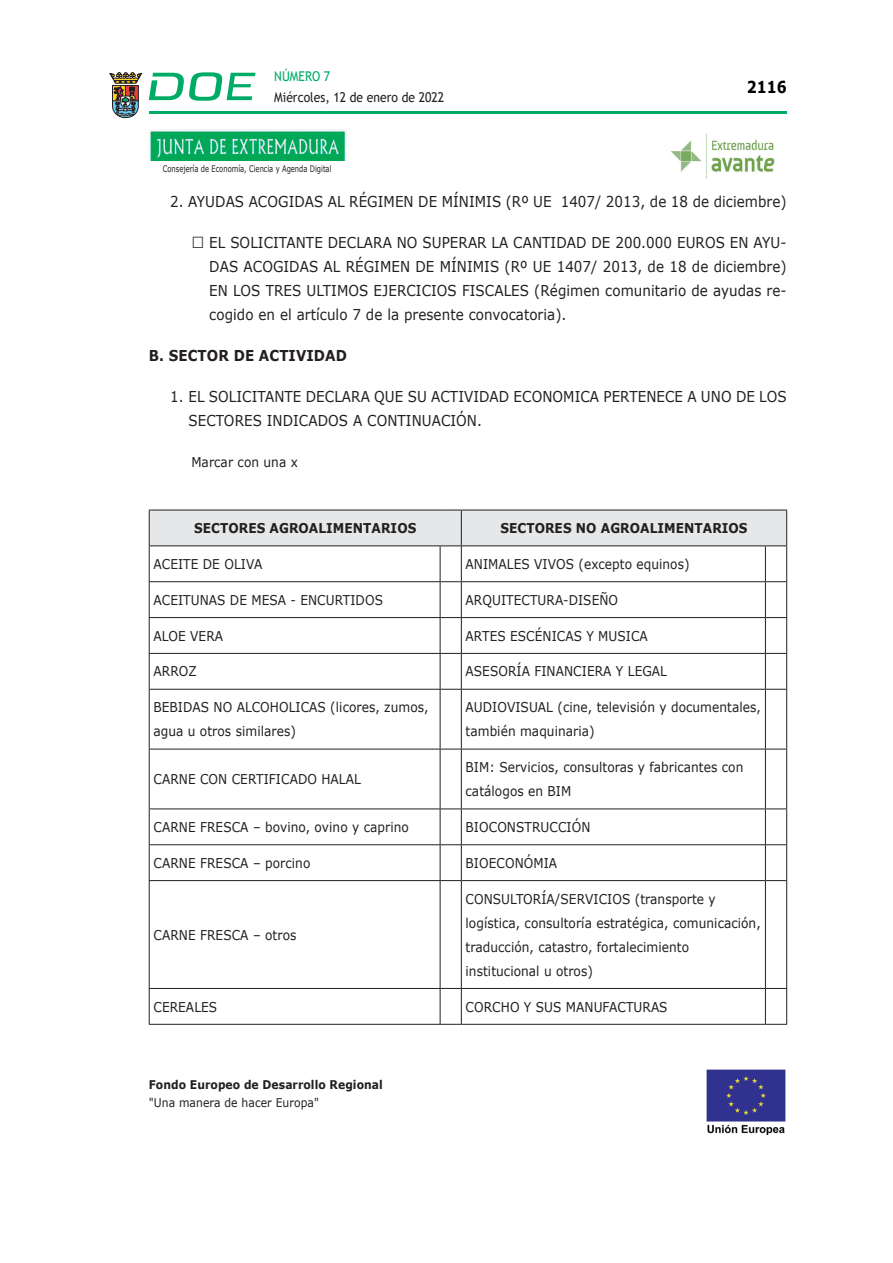
<style>
.page{position:relative;width:893px;height:1263px;background:#fff}
.page>*{position:absolute;margin:0;border:0;box-sizing:border-box;transform-origin:0 0}
.t1{font:700 16.5px "Verdana";color:#000;scale:.85 1}
.CUERPO_DE_TEXTO{font:15px/24px "Verdana";letter-spacing:.005em;color:#231f20;text-align:justify;scale:.9 1}
.CUERPO_DE_TEXTO-2{font:700 15px "Verdana";letter-spacing:.005em;color:#231f20;scale:.9 1}
.CUERPO_DE_TEXTO-3{font:13.5px/24px "Verdana";letter-spacing:.005em;color:#231f20;scale:.9 1}
.ENCABEZADO_TABLA{font:700 13.5px "Verdana";letter-spacing:.005em;color:#231f20;scale:.9 1}
.t2{font:13.5px "Trebuchet MS";color:#231f20;scale:.9 1}
.t3{font:13.5px "Trebuchet MS";color:#00ab67;scale:.9 1}
.CUERPO_DE_TEXTO-4{font:700 12px "Verdana";letter-spacing:.005em;color:#231f20;scale:.9 1}
.CUERPO_DE_TEXTO-5{font:12px "Verdana";letter-spacing:.005em;color:#231f20;scale:.9 1}
.ADENDA{font:9px "Verdana";color:#231f20;scale:.75 1}
.s1{font-size:24px}
</style>
<div class="page">
<hr style="left:149px;top:111px;width:638px;height:3px;background:#00ab66">
<svg style="left:109px;top:72px;width:33px;height:46px"></svg>
<svg style="left:149px;top:72px;width:106px;height:29px"></svg>
<hr style="left:149px;top:546px;width:1px;height:35px;background:#231f20">
<hr style="left:440px;top:546px;width:1px;height:35px;background:#231f20">
<hr style="left:461px;top:546px;width:1px;height:35px;background:#231f20">
<div style="left:149px;top:510px;width:638px;height:36px;background:#e6e7e9"></div>
<hr style="left:765px;top:546px;width:1px;height:35px;background:#231f20">
<hr style="left:786px;top:546px;width:1px;height:35px;background:#231f20">
<hr style="left:149px;top:581px;width:291px;height:1px;background:#231f20">
<hr style="left:149px;top:582px;width:1px;height:35px;background:#231f20">
<svg style="left:440px;top:581px;width:21px;height:1px"></svg>
<hr style="left:440px;top:582px;width:1px;height:35px;background:#231f20">
<hr style="left:461px;top:581px;width:304px;height:1px;background:#231f20">
<hr style="left:461px;top:582px;width:1px;height:35px;background:#231f20">
<svg style="left:765px;top:581px;width:22px;height:1px"></svg>
<hr style="left:765px;top:582px;width:1px;height:35px;background:#231f20">
<hr style="left:786px;top:582px;width:1px;height:35px;background:#231f20">
<hr style="left:149px;top:617px;width:291px;height:1px;background:#231f20">
<hr style="left:149px;top:618px;width:1px;height:35px;background:#231f20">
<svg style="left:440px;top:617px;width:21px;height:1px"></svg>
<hr style="left:440px;top:618px;width:1px;height:35px;background:#231f20">
<hr style="left:461px;top:617px;width:304px;height:1px;background:#231f20">
<hr style="left:461px;top:618px;width:1px;height:35px;background:#231f20">
<svg style="left:765px;top:617px;width:22px;height:1px"></svg>
<hr style="left:765px;top:618px;width:1px;height:35px;background:#231f20">
<hr style="left:786px;top:618px;width:1px;height:35px;background:#231f20">
<hr style="left:149px;top:653px;width:291px;height:1px;background:#231f20">
<hr style="left:149px;top:654px;width:1px;height:35px;background:#231f20">
<svg style="left:440px;top:653px;width:21px;height:1px"></svg>
<hr style="left:440px;top:654px;width:1px;height:35px;background:#231f20">
<hr style="left:461px;top:653px;width:304px;height:1px;background:#231f20">
<hr style="left:461px;top:654px;width:1px;height:35px;background:#231f20">
<svg style="left:765px;top:653px;width:22px;height:1px"></svg>
<hr style="left:765px;top:654px;width:1px;height:35px;background:#231f20">
<hr style="left:786px;top:654px;width:1px;height:35px;background:#231f20">
<hr style="left:149px;top:689px;width:291px;height:1px;background:#231f20">
<hr style="left:149px;top:690px;width:1px;height:59px;background:#231f20">
<svg style="left:440px;top:689px;width:21px;height:1px"></svg>
<hr style="left:440px;top:690px;width:1px;height:59px;background:#231f20">
<hr style="left:461px;top:689px;width:304px;height:1px;background:#231f20">
<hr style="left:461px;top:690px;width:1px;height:59px;background:#231f20">
<svg style="left:765px;top:689px;width:22px;height:1px"></svg>
<hr style="left:765px;top:690px;width:1px;height:59px;background:#231f20">
<hr style="left:786px;top:690px;width:1px;height:59px;background:#231f20">
<hr style="left:149px;top:749px;width:291px;height:1px;background:#231f20">
<hr style="left:149px;top:749px;width:1px;height:59px;background:#231f20">
<svg style="left:441px;top:749px;width:20px;height:1px"></svg>
<hr style="left:440px;top:749px;width:1px;height:59px;background:#231f20">
<hr style="left:461px;top:749px;width:304px;height:1px;background:#231f20">
<hr style="left:461px;top:749px;width:1px;height:59px;background:#231f20">
<svg style="left:766px;top:749px;width:20px;height:1px"></svg>
<hr style="left:765px;top:749px;width:1px;height:59px;background:#231f20">
<hr style="left:786px;top:749px;width:1px;height:59px;background:#231f20">
<hr style="left:149px;top:808px;width:291px;height:1px;background:#231f20">
<hr style="left:149px;top:809px;width:1px;height:35px;background:#231f20">
<svg style="left:440px;top:808px;width:21px;height:1px"></svg>
<hr style="left:440px;top:809px;width:1px;height:35px;background:#231f20">
<hr style="left:461px;top:808px;width:304px;height:1px;background:#231f20">
<hr style="left:461px;top:809px;width:1px;height:35px;background:#231f20">
<svg style="left:765px;top:808px;width:22px;height:1px"></svg>
<hr style="left:765px;top:809px;width:1px;height:35px;background:#231f20">
<hr style="left:786px;top:809px;width:1px;height:35px;background:#231f20">
<hr style="left:149px;top:844px;width:291px;height:1px;background:#231f20">
<hr style="left:149px;top:845px;width:1px;height:35px;background:#231f20">
<svg style="left:440px;top:844px;width:21px;height:1px"></svg>
<hr style="left:440px;top:845px;width:1px;height:35px;background:#231f20">
<hr style="left:461px;top:844px;width:304px;height:1px;background:#231f20">
<hr style="left:461px;top:845px;width:1px;height:35px;background:#231f20">
<svg style="left:765px;top:844px;width:22px;height:1px"></svg>
<hr style="left:765px;top:845px;width:1px;height:35px;background:#231f20">
<hr style="left:786px;top:845px;width:1px;height:35px;background:#231f20">
<hr style="left:149px;top:880px;width:291px;height:1px;background:#231f20">
<hr style="left:149px;top:881px;width:1px;height:107px;background:#231f20">
<svg style="left:440px;top:880px;width:21px;height:1px"></svg>
<hr style="left:440px;top:881px;width:1px;height:107px;background:#231f20">
<hr style="left:461px;top:880px;width:304px;height:1px;background:#231f20">
<hr style="left:461px;top:881px;width:1px;height:107px;background:#231f20">
<svg style="left:765px;top:880px;width:22px;height:1px"></svg>
<hr style="left:765px;top:881px;width:1px;height:107px;background:#231f20">
<hr style="left:786px;top:881px;width:1px;height:107px;background:#231f20">
<hr style="left:149px;top:988px;width:291px;height:1px;background:#231f20">
<hr style="left:149px;top:989px;width:1px;height:35px;background:#231f20">
<svg style="left:440px;top:988px;width:21px;height:1px"></svg>
<hr style="left:440px;top:989px;width:1px;height:35px;background:#231f20">
<hr style="left:461px;top:988px;width:304px;height:1px;background:#231f20">
<hr style="left:461px;top:989px;width:1px;height:35px;background:#231f20">
<svg style="left:765px;top:988px;width:22px;height:1px"></svg>
<hr style="left:765px;top:989px;width:1px;height:35px;background:#231f20">
<hr style="left:786px;top:989px;width:1px;height:35px;background:#231f20">
<hr style="left:149px;top:1024px;width:291px;height:1px;background:#231f20">
<svg style="left:440px;top:1024px;width:21px;height:1px"></svg>
<hr style="left:461px;top:1024px;width:304px;height:1px;background:#231f20">
<svg style="left:765px;top:1024px;width:22px;height:1px"></svg>
<img style="left:149px;top:129px;width:198px;height:32px">
<img style="left:671px;top:133px;width:104px;height:46px">
<img style="left:706px;top:1069px;width:80px;height:66px">
<p class="t3" style="left:274px;top:67px;width:64px">NÚMERO 7</p>
<p class="t2" style="left:274px;top:88px;width:190px">Miércoles, 12 de enero de 2022</p>
<p class="ADENDA" style="left:163px;top:162px;width:226px">Consejería de Economía, Ciencia y Agenda Digital</p>
<p class="t1" style="left:747px;top:75px;width:48px">2116</p>
<p class="CUERPO_DE_TEXTO" style="left:170px;top:189px;width:687px">2. AYUDAS ACOGIDAS AL RÉGIMEN DE MÍNIMIS (Rº UE 1407/ 2013, de 18 de diciembre)</p>
<p class="CUERPO_DE_TEXTO" style="left:209px;top:230px;width:643px;text-indent:-18px"><span class="s1">□</span> EL SOLICITANTE DECLARA NO SUPERAR LA CANTIDAD DE 200.000 EUROS EN AYU-DAS ACOGIDAS AL RÉGIMEN DE MÍNIMIS (Rº UE 1407/ 2013, de 18 de diciembre)<br>EN LOS TRES ULTIMOS EJERCICIOS FISCALES (Régimen comunitario de ayudas re&shy;cogido en el artículo 7 de la presente convocatoria).</p>
<p class="CUERPO_DE_TEXTO-2" style="left:149px;top:345px;width:222px">B. SECTOR DE ACTIVIDAD</p>
<p class="CUERPO_DE_TEXTO" style="left:189px;top:384px;width:666px;text-indent:-18px">1. EL SOLICITANTE DECLARA QUE SU ACTIVIDAD ECONOMICA PERTENECE A UNO DE LOS<br>SECTORES INDICADOS A CONTINUACIÓN.</p>
<p class="CUERPO_DE_TEXTO-3" style="left:191px;top:450px;width:120px">Marcar con una x</p>
<p class="ENCABEZADO_TABLA" style="left:194px;top:519px;width:248px">SECTORES AGROALIMENTARIOS</p>
<p class="ENCABEZADO_TABLA" style="left:500px;top:519px;width:276px">SECTORES NO AGROALIMENTARIOS</p>
<p class="CUERPO_DE_TEXTO-3" style="left:153px;top:552px;width:122px">ACEITE DE OLIVA</p>
<p class="CUERPO_DE_TEXTO-3" style="left:466px;top:552px;width:250px">ANIMALES VIVOS (excepto equinos)</p>
<p class="CUERPO_DE_TEXTO-3" style="left:153px;top:588px;width:257px">ACEITUNAS DE MESA - ENCURTIDOS</p>
<p class="CUERPO_DE_TEXTO-3" style="left:466px;top:588px;width:171px">ARQUITECTURA-DISEÑO</p>
<p class="CUERPO_DE_TEXTO-3" style="left:153px;top:624px;width:79px">ALOE VERA</p>
<p class="CUERPO_DE_TEXTO-3" style="left:466px;top:624px;width:204px">ARTES ESCÉNICAS Y MUSICA</p>
<p class="CUERPO_DE_TEXTO-3" style="left:153px;top:659px;width:50px">ARROZ</p>
<p class="CUERPO_DE_TEXTO-3" style="left:466px;top:659px;width:225px">ASESORÍA FINANCIERA Y LEGAL</p>
<p class="CUERPO_DE_TEXTO-3" style="left:153px;top:695px;width:307px">BEBIDAS NO ALCOHOLICAS (licores, zumos, agua u otros similares)</p>
<p class="CUERPO_DE_TEXTO-3" style="left:466px;top:695px;width:330px">AUDIOVISUAL (cine, televisión y documentales, también maquinaria)</p>
<p class="CUERPO_DE_TEXTO-3" style="left:153px;top:767px;width:232px">CARNE CON CERTIFICADO HALAL</p>
<p class="CUERPO_DE_TEXTO-3" style="left:466px;top:755px;width:310px">BIM: Servicios, consultoras y fabricantes con catálogos en BIM</p>
<p class="CUERPO_DE_TEXTO-3" style="left:153px;top:815px;width:285px">CARNE FRESCA – bovino, ovino y caprino</p>
<p class="CUERPO_DE_TEXTO-3" style="left:466px;top:815px;width:140px">BIOCONSTRUCCIÓN</p>
<p class="CUERPO_DE_TEXTO-3" style="left:153px;top:851px;width:176px">CARNE FRESCA – porcino</p>
<p class="CUERPO_DE_TEXTO-3" style="left:466px;top:851px;width:103px">BIOECONÓMIA</p>
<p class="CUERPO_DE_TEXTO-3" style="left:153px;top:923px;width:160px">CARNE FRESCA – otros</p>
<p class="CUERPO_DE_TEXTO-3" style="left:466px;top:887px;width:329px">CONSULTORÍA/SERVICIOS (transporte y logística, consultoría estratégica, comunicación, traducción, catastro, fortalecimiento institucional u otros)</p>
<p class="CUERPO_DE_TEXTO-3" style="left:153px;top:994px;width:72px">CEREALES</p>
<p class="CUERPO_DE_TEXTO-3" style="left:466px;top:994px;width:226px">CORCHO Y SUS MANUFACTURAS</p>
<p class="CUERPO_DE_TEXTO-4" style="left:149px;top:1076px;width:262px">Fondo Europeo de Desarrollo Regional</p>
<p class="CUERPO_DE_TEXTO-5" style="left:149px;top:1095px;width:191px">"Una manera de hacer Europa"</p>
</div>
